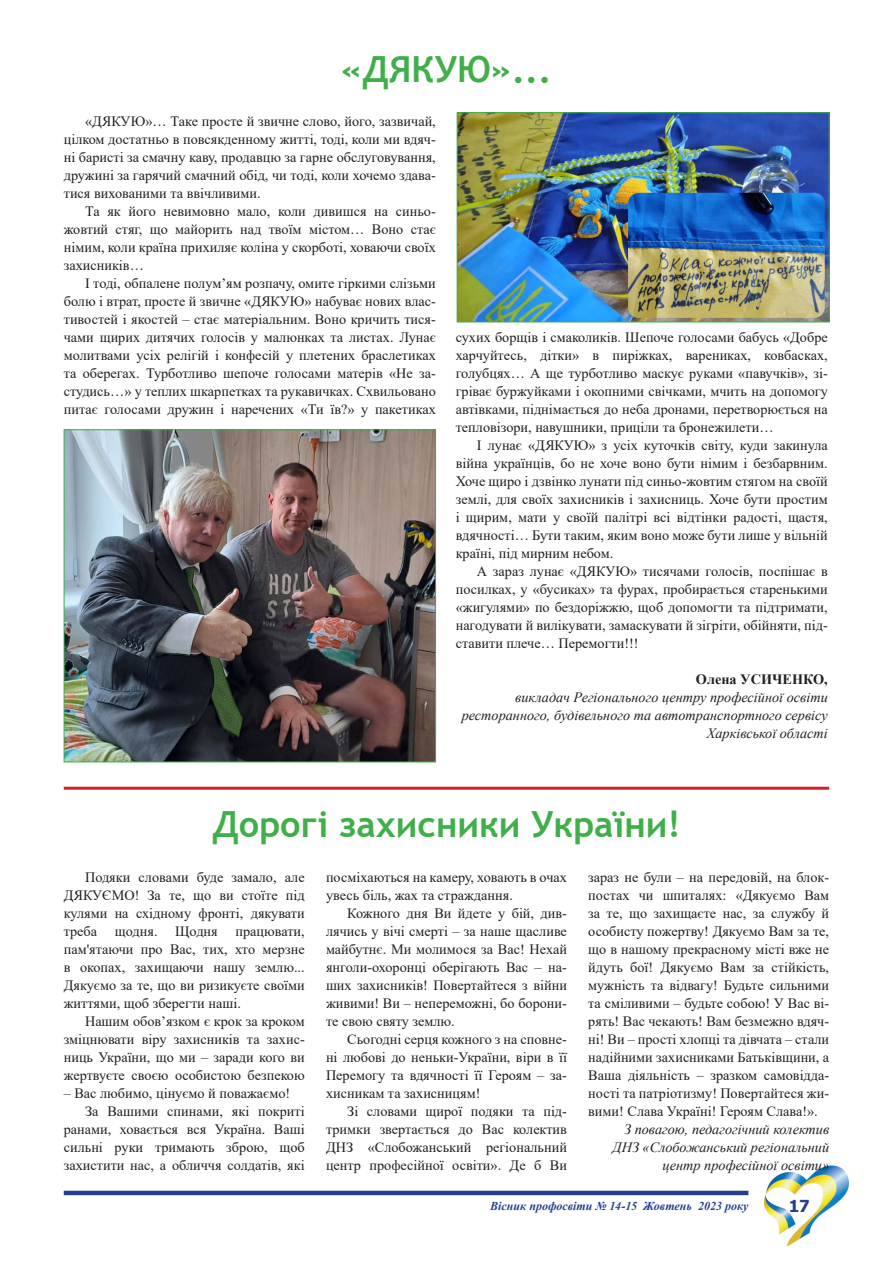
<style>
.page{position:relative;width:893px;height:1263px;background:#fff}
.page>*{position:absolute;margin:0;border:0;box-sizing:border-box;transform-origin:0 0}
.Заголовок_3{font:700 36px "Trebuchet MS";color:#40ae49}
.t1{font:700 16.5px "Tahoma";color:#253f8e}
.Основной_текст{font:14.25px/18px "Times New Roman";color:#231f20;text-align:justify}
.Основной_текст-2{font:italic 14.25px/18px "Times New Roman";color:#231f20;text-align:right}
.Основной_текст-3{font:700 14.25px "Times New Roman";color:#231f20}
.t2{font:italic 700 12px "Times New Roman";color:#253f8e}
</style>
<div class="page">
<img style="left:764px;top:1165px;width:85px;height:82px">
<hr style="left:64px;top:1191px;width:684px;height:4px;background:#253f8e">
<img style="left:459px;top:114px;width:369px;height:206px">
<div style="left:457px;top:112px;width:373px;height:210px;border:1px solid #40ae49"></div>
<img style="left:66px;top:431px;width:368px;height:329px">
<div style="left:64px;top:429px;width:372px;height:333px;border:1px solid #40ae49"></div>
<hr style="left:64px;top:787px;width:765px;height:3px;background:#d1232a">
<p class="Заголовок_3" style="left:341px;top:47px;width:212px">«ДЯКУЮ»...</p>
<p class="Основной_текст" style="left:64px;top:112px;width:374px;text-indent:21px">«ДЯКУЮ»… Таке просте й звичне слово, його, зазвичай, цілком достатньо в повсякденному житті, тоді, коли ми вдяч&shy;ні баристі за смачну каву, продавцю за гарне обслуговування, дружині за гарячий смачний обід, чи тоді, коли хочемо здава&shy;тися вихованими та ввічливими.</p>
<p class="Основной_текст" style="left:64px;top:202px;width:374px;text-indent:21px">Та як його невимовно мало, коли дивишся на синьо&shy;жовтий стяг, що майорить над твоїм містом… Воно стає німим, коли країна прихиляє коліна у скорботі, ховаючи своїх захисників…</p>
<p class="Основной_текст" style="left:64px;top:274px;width:374px;text-indent:21px">І тоді, обпалене полум’ям розпачу, омите гіркими слізьми болю і втрат, просте й звичне «ДЯКУЮ» набуває нових влас&shy;тивостей і якостей – стає матеріальним. Воно кричить тися&shy;чами щирих дитячих голосів у малюнках та листах. Лунає молитвами усіх релігій і конфесій у плетених браслетиках та оберегах. Турботливо шепоче голосами матерів «Не за&shy;студись…» у теплих шкарпетках та рукавичках. Схвильовано питає голосами дружин і наречених «Ти їв?» у пакетиках</p>
<p class="Основной_текст" style="left:456px;top:328px;width:374px">сухих борщів і смаколиків. Шепоче голосами бабусь «Добре харчуйтесь, дітки» в пиріжках, варениках, ковбасках, голубцях… А ще турботливо маскує руками «павучків», зі&shy;гріває буржуйками і окопними свічками, мчить на допомогу автівками, піднімається до неба дронами, перетворюється на тепловізори, навушники, приціли та бронежилети…</p>
<p class="Основной_текст" style="left:456px;top:436px;width:374px;text-indent:21px">І лунає «ДЯКУЮ» з усіх куточків світу, куди закинула війна українців, бо не хоче воно бути німим і безбарвним.<br>Хоче щиро і дзвінко лунати під синьо-жовтим стягом на своїй землі, для своїх захисників і захисниць. Хоче бути простим і щирим, мати у своїй палітрі всі відтінки радості, щастя, вдячності… Бути таким, яким воно може бути лише у вільній країні, під мирним небом.</p>
<p class="Основной_текст" style="left:456px;top:562px;width:374px;text-indent:21px">А зараз лунає «ДЯКУЮ» тисячами голосів, поспішає в посилках, у «бусиках» та фурах, пробирається старенькими «жигулями» по бездоріжжю, щоб допомогти та підтримати, нагодувати й вилікувати, замаскувати й зігріти, обійняти, під&shy;ставити плече… Перемогти!!!</p>
<p class="Основной_текст-3" style="left:696px;top:669px;width:133px">Олена УСИЧЕНКО,</p>
<p class="Основной_текст-2" style="left:462px;top:688px;width:368px">викладач Регіонального центру професійної освіти ресторанного, будівельного та автотранспортного сервісу<br>Харківської області</p>
<p class="Заголовок_3" style="left:212px;top:801px;width:470px">Дорогі захисники України!</p>
<p class="Основной_текст" style="left:326px;top:868px;width:242px">посміхаються на камеру, ховають в очах увесь біль, жах та страждання.</p>
<p class="Основной_текст" style="left:326px;top:904px;width:242px;text-indent:21px">Кожного дня Ви йдете у бій, див&shy;лячись у вічі смерті – за наше щасливе майбутнє. Ми молимося за Вас! Нехай янголи-охоронці оберігають Вас – на&shy;ших захисників! Повертайтеся з війни живими! Ви – непереможні, бо борони&shy;те свою святу землю.</p>
<p class="Основной_текст" style="left:326px;top:1030px;width:242px;text-indent:21px">Сьогодні серця кожного з на сповне&shy;ні любові до неньки-України, віри в її Перемогу та вдячності її Героям – за&shy;хисникам та захисницям!</p>
<p class="Основной_текст" style="left:326px;top:1102px;width:242px;text-indent:21px">Зі словами щирої подяки та під&shy;тримки звертається до Вас колектив ДНЗ «Слобожанський регіональний центр професійної освіти». Де б Ви</p>
<p class="Основной_текст" style="left:64px;top:868px;width:242px;text-indent:21px">Подяки словами буде замало, але ДЯКУЄМО! За те, що ви стоїте під кулями на східному фронті, дякувати треба щодня. Щодня працювати, пам'ятаючи про Вас, тих, хто мерзне в окопах, захищаючи нашу землю...<br>Дякуємо за те, що ви ризикуєте своїми життями, щоб зберегти наші.</p>
<p class="Основной_текст" style="left:64px;top:1012px;width:242px;text-indent:21px">Нашим обов’язком є крок за кроком зміцнювати віру захисників та захис&shy;ниць України, що ми – заради кого ви жертвуєте своєю особистою безпекою</p>
<p class="Основной_текст" style="left:64px;top:1084px;width:228px">– Вас любимо, цінуємо й поважаємо!</p>
<p class="Основной_текст" style="left:64px;top:1102px;width:242px;text-indent:21px">За Вашими спинами, які покриті ранами, ховається вся Україна. Ваші сильні руки тримають зброю, щоб захистити нас, а обличчя солдатів, які</p>
<p class="Основной_текст" style="left:588px;top:868px;width:242px">зараз не були – на передовій, на блок&shy;постах чи шпиталях: «Дякуємо Вам за те, що захищаєте нас, за службу й особисту пожертву! Дякуємо Вам за те, що в нашому прекрасному місті вже не йдуть бої! Дякуємо Вам за стійкість, мужність та відвагу! Будьте сильними та сміливими – будьте собою! У Вас ві&shy;рять! Вас чекають! Вам безмежно вдяч&shy;ні! Ви – прості хлопці та дівчата – стали надійними захисниками Батьківщини, а Ваша діяльність – зразком самовідда&shy;ності та патріотизму! Повертайтеся жи&shy;вими! Слава Україні! Героям Слава!».</p>
<p class="Основной_текст-2" style="left:624px;top:1120px;width:207px">З повагою, педагогічний колектив</p>
<p class="Основной_текст-2" style="left:613px;top:1138px;width:218px">ДНЗ «Слобожанський регіональний центр професійної освіти»</p>
<p class="t2" style="left:490px;top:1198px;width:260px">Вісник профосвіти № 14-15 Жовтень 2023 року</p>
<p class="t1" style="left:789px;top:1195px;width:23px">17</p>
</div>
